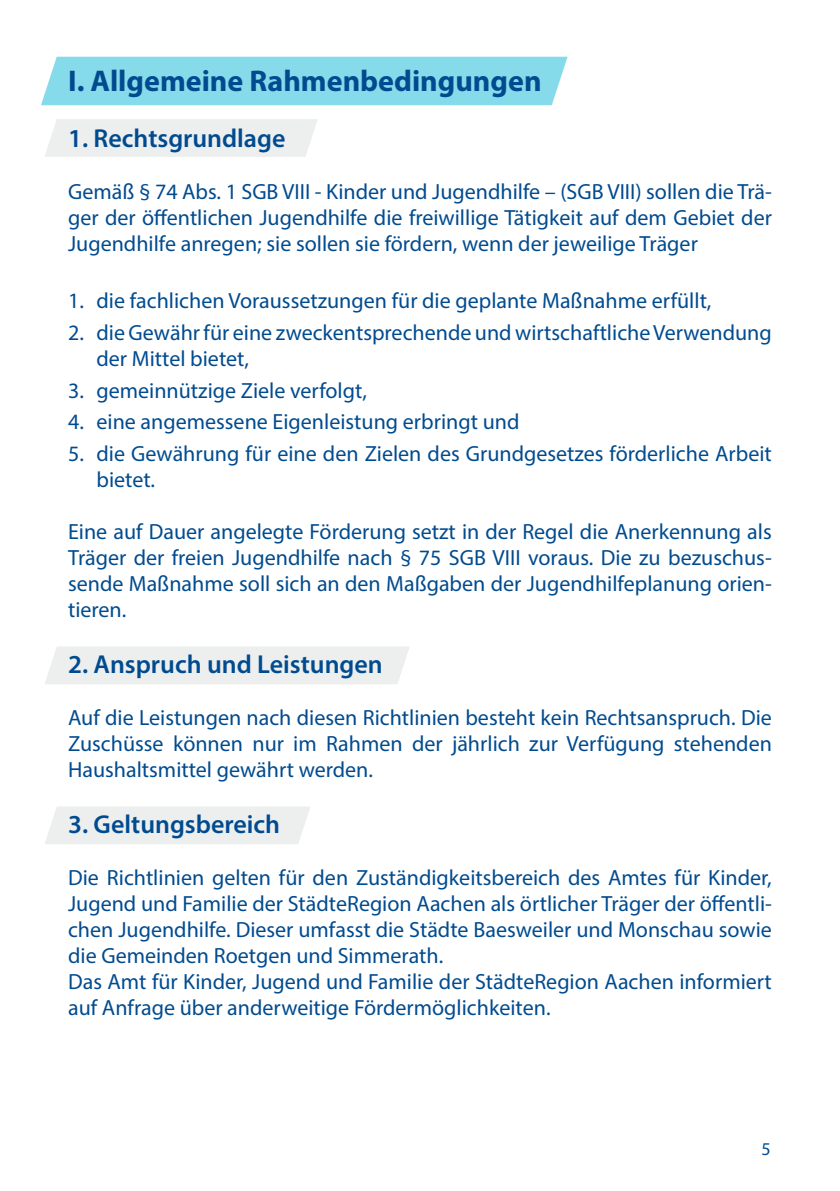
<style>
.page{position:relative;width:840px;height:1191px;background:#fff}
.page>*{position:absolute;margin:0;border:0;box-sizing:border-box;transform-origin:0 0}
.Überschrift_15pt{font:700 30px "Myriad Pro";color:#004b8f}
.Überschrift_13pt{font:600 26px "Myriad Pro";color:#004b8f}
.Fließtext{font:22px/26px "Myriad Pro";color:#004b8f;text-align:justify}
.t1{font:18px "Myriad Pro";color:#004b8f}
</style>
<div class="page">
<div style="left:41px;top:57px;width:526px;height:48px;background:#86dbea"></div>
<div style="left:45px;top:119px;width:272px;height:38px;background:#edeeee"></div>
<div style="left:45px;top:647px;width:364px;height:37px;background:#edeeee"></div>
<div style="left:45px;top:807px;width:265px;height:37px;background:#edeeee"></div>
<p class="Überschrift_15pt" style="left:68px;top:61px;width:474px">I. Allgemeine Rahmenbedingungen</p>
<p class="Überschrift_13pt" style="left:68px;top:121px;width:219px">1. Rechtsgrundlage</p>
<p class="Fließtext" style="left:68px;top:178px;width:705px">Gemäß § 74 Abs. 1 SGB VIII - Kinder und Jugendhilfe – (SGB VIII) sollen die Trä&shy;ger der öffentlichen Jugendhilfe die freiwillige Tätigkeit auf dem Gebiet der Jugendhilfe anregen; sie sollen sie fördern, wenn der jeweilige Träger</p>
<p class="Fließtext" style="left:68px;top:287px;width:644px">1. die fachlichen Voraussetzungen für die geplante Maßnahme erfüllt,</p>
<p class="Fließtext" style="left:96px;top:319px;width:676px;text-indent:-28px">2. die Gewähr für eine zweckentsprechende und wirtschaftliche Verwendung der Mittel bietet,</p>
<p class="Fließtext" style="left:68px;top:377px;width:300px">3. gemeinnützige Ziele verfolgt,</p>
<p class="Fließtext" style="left:68px;top:408px;width:452px">4. eine angemessene Eigenleistung erbringt und</p>
<p class="Fließtext" style="left:96px;top:440px;width:676px;text-indent:-28px">5. die Gewährung für eine den Zielen des Grundgesetzes förderliche Arbeit bietet.</p>
<p class="Fließtext" style="left:68px;top:518px;width:704px">Eine auf Dauer angelegte Förderung setzt in der Regel die Anerkennung als Träger der freien Jugendhilfe nach § 75 SGB VIII voraus. Die zu bezuschus&shy;sende Maßnahme soll sich an den Maßgaben der Jugendhilfeplanung orien&shy;tieren.</p>
<p class="Überschrift_13pt" style="left:68px;top:648px;width:316px">2. Anspruch und Leistungen</p>
<p class="Fließtext" style="left:68px;top:704px;width:705px">Auf die Leistungen nach diesen Richtlinien besteht kein Rechtsanspruch. Die Zuschüsse können nur im Rahmen der jährlich zur Verfügung stehenden Haushaltsmittel gewährt werden.</p>
<p class="Überschrift_13pt" style="left:68px;top:808px;width:213px">3. Geltungsbereich</p>
<p class="Fließtext" style="left:68px;top:864px;width:704px">Die Richtlinien gelten für den Zuständigkeitsbereich des Amtes für Kinder, Jugend und Familie der StädteRegion Aachen als örtlicher Träger der öffentli&shy;chen Jugendhilfe. Dieser umfasst die Städte Baesweiler und Monschau sowie die Gemeinden Roetgen und Simmerath.</p>
<p class="Fließtext" style="left:68px;top:968px;width:705px">Das Amt für Kinder, Jugend und Familie der StädteRegion Aachen informiert auf Anfrage über anderweitige Fördermöglichkeiten.</p>
<p class="t1" style="left:761px;top:1137px;width:11px">5</p>
</div>
